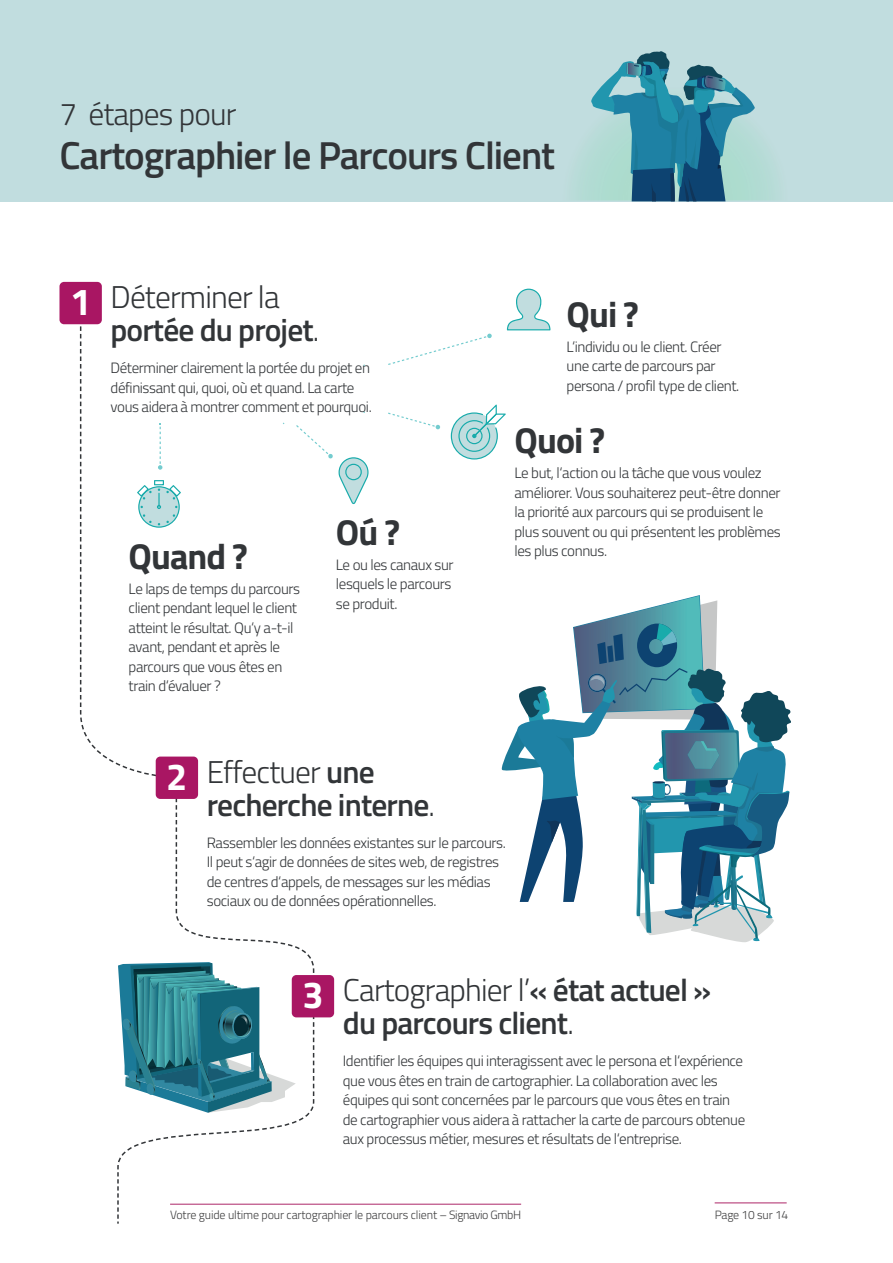
<style>
.page{position:relative;width:893px;height:1263px;background:#fff}
.page>*{position:absolute;margin:0;border:0;box-sizing:border-box;transform-origin:0 0}
.t1{font:600 39px "Titillium Web";letter-spacing:-.025em;color:#323538}
.t2{font:700 37.8px "Titillium Web";color:#fff}
.t3{font:700 36px "Titillium Web";letter-spacing:-.025em;color:#323538}
.t4{font:600 31.5px/33px "Titillium Web";letter-spacing:-.025em;color:#323538}
.t5{font:300 31.5px "Titillium Web";letter-spacing:-.025em;color:#323538}
.t6{font:300 15px/19.5px "Titillium Web";letter-spacing:-.025em;color:#323538}
.t7{font:300 12px "Titillium Web";letter-spacing:-.01em;color:#3e3e3f}
.s1{font-weight:300}
</style>
<div class="page">
<hr style="left:170px;top:1204px;width:351px;height:1px;background:#ad2668">
<hr style="left:715px;top:1203px;width:72px;height:1px;background:#ad2668">
<div style="left:0;top:0;width:893px;height:201px;background:#c1dddf"></div>
<svg style="left:79px;top:322px;width:236px;height:902px"></svg>
<div style="left:59px;top:282px;width:43px;height:42px;background:#a91663;border-radius:5px"></div>
<svg style="left:339px;top:457px;width:30px;height:47px"></svg>
<svg style="left:137px;top:480px;width:44px;height:48px"></svg>
<svg style="left:451px;top:405px;width:55px;height:54px"></svg>
<svg style="left:507px;top:289px;width:43px;height:41px"></svg>
<svg style="left:158px;top:423px;width:4px;height:47px"></svg>
<svg style="left:296px;top:425px;width:37px;height:33px"></svg>
<svg style="left:388px;top:413px;width:52px;height:16px"></svg>
<svg style="left:388px;top:334px;width:104px;height:31px"></svg>
<div style="left:156px;top:756px;width:42px;height:43px;background:#a91663;border-radius:5px"></div>
<div style="left:292px;top:975px;width:42px;height:42px;background:#a91663;border-radius:5px"></div>
<svg style="left:501px;top:595px;width:290px;height:347px"></svg>
<svg style="left:117px;top:914px;width:198px;height:251px"></svg>
<svg style="left:587px;top:51px;width:168px;height:150px"></svg>
<h3 class="t5" style="left:59px;top:91px;width:179px">7 étapes pour</h3>
<h1 class="t1" style="left:59px;top:126px;width:497px">Cartographier le Parcours Client</h1>
<h3 class="t4" style="left:111px;top:279px;width:210px"><span class="s1">Déterminer la </span>portée du projet<span class="s1">.</span></h3>
<h2 class="t2" style="left:70px;top:273px;width:23px">1</h2>
<h3 class="t3" style="left:567px;top:287px;width:74px">Qui ?</h3>
<p class="t6" style="left:567px;top:336px;width:174px">L‘individu ou le client. Créer une carte de parcours par persona / profil type de client.</p>
<p class="t6" style="left:111px;top:357px;width:263px">Déterminer clairement la portée du projet en définissant qui, quoi, où et quand. La carte vous aidera à montrer comment et pourquoi.</p>
<h3 class="t3" style="left:129px;top:528px;width:121px">Quand ?</h3>
<p class="t6" style="left:129px;top:578px;width:173px">Le laps de temps du parcours client pendant lequel le client atteint le résultat. Qu‘y a-t-il avant, pendant et après le parcours que vous êtes en train d‘évaluer ?</p>
<h3 class="t3" style="left:336px;top:505px;width:66px">Oú ?</h3>
<p class="t6" style="left:336px;top:554px;width:119px">Le ou les canaux sur lesquels le parcours se produit.</p>
<h3 class="t3" style="left:515px;top:413px;width:92px">Quoi ?</h3>
<p class="t6" style="left:514px;top:463px;width:268px">Le but, l‘action ou la tâche que vous voulez améliorer. Vous souhaiterez peut-être donner la priorité aux parcours qui se produisent le plus souvent ou qui présentent les problèmes les plus connus.</p>
<h2 class="t2" style="left:166px;top:748px;width:23px">2</h2>
<h3 class="t4" style="left:207px;top:753px;width:230px"><span class="s1">Effectuer</span> une recherche interne<span class="s1">.</span></h3>
<p class="t6" style="left:207px;top:832px;width:301px">Rassembler les données existantes sur le parcours.<br>Il peut s‘agir de données de sites web, de registres de centres d‘appels, de messages sur les médias sociaux ou de données opérationnelles.</p>
<h2 class="t2" style="left:302px;top:966px;width:23px">3</h2>
<h3 class="t4" style="left:343px;top:972px;width:370px"><span class="s1">Cartographier l’</span>« état actuel » du parcours client<span class="s1">.</span></h3>
<p class="t6" style="left:343px;top:1050px;width:404px">Identifier les équipes qui interagissent avec le persona et l‘expérience que vous êtes en train de cartographier. La collaboration avec les équipes qui sont concernées par le parcours que vous êtes en train de cartographier vous aidera à rattacher la carte de parcours obtenue aux processus métier, mesures et résultats de l‘entreprise.</p>
<p class="t7" style="left:170px;top:1206px;width:353px">Votre guide ultime pour cartographier le parcours client – Signavio GmbH</p>
<p class="t7" style="left:715px;top:1206px;width:75px">Page 10 sur 14</p>
</div>
